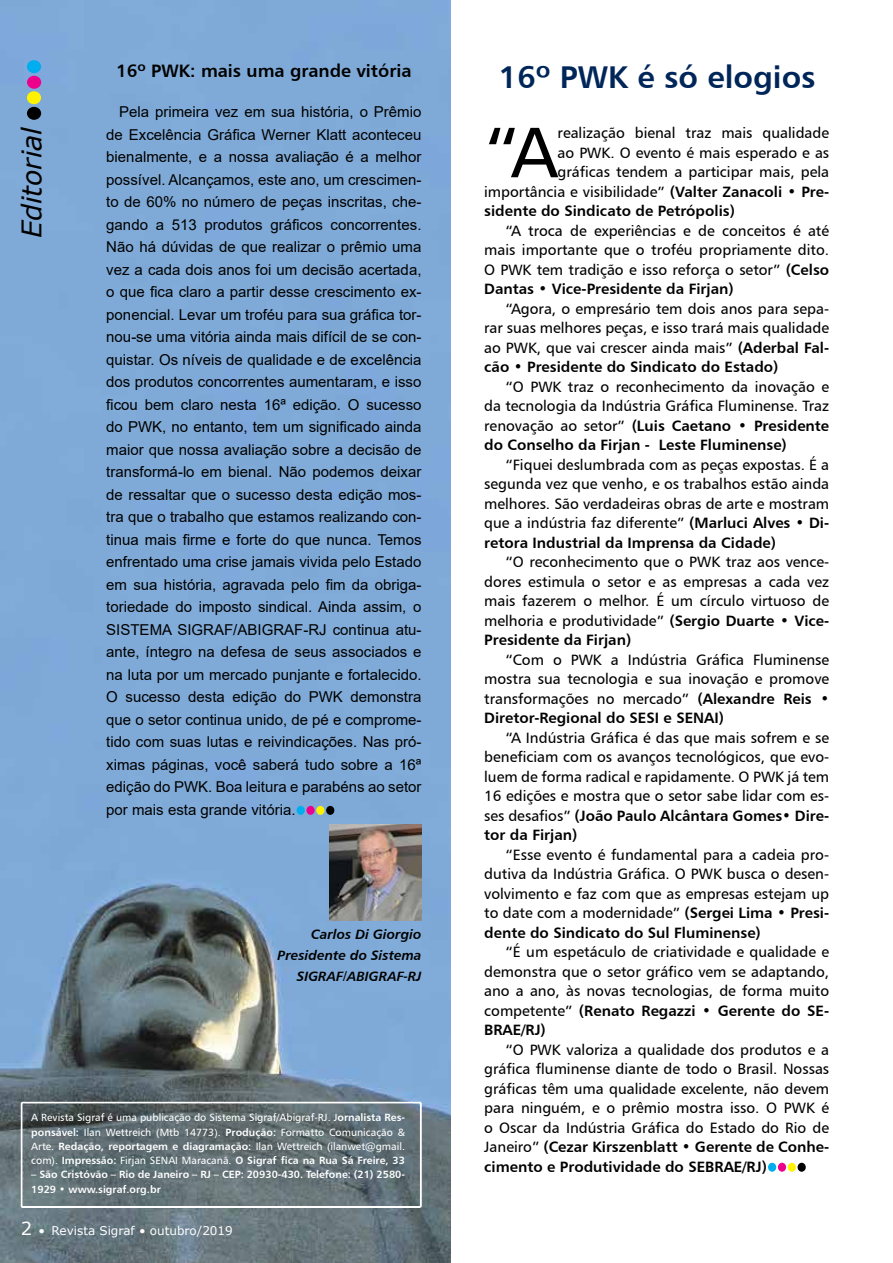
<style>
.page{position:relative;width:893px;height:1263px;background:#fff}
.page>*{position:absolute;margin:0;border:0;box-sizing:border-box;transform-origin:0 0}
.t1{font:71.25px "Humanist 777 BT Roman B";color:#000}
.t2{font:31.5px "Humanist 777 BT Bold B";color:#002659}
.t3{font:italic 27px "Verdana";color:#000}
.t4{font:18px "Humanist 777 BT Bold B";color:#000}
.t5{font:15px/19.5px "Humanist 777 BT Roman B";color:#000;text-align:justify}
.t6{font:15px/22.5px "Arial";color:#000;text-align:justify}
.t7{font:15px/19.5px "Humanist 777 BT Bold B";color:#000}
.t8{font:13.5px/21px "Humanist 777 BT Bold Italic B";color:#000;text-align:right}
.t9{font:12px "Verdana";color:#fff}
.t10{font:10.5px/14.2px "Humanist 777 BT Roman B";color:#fff;text-align:justify}
.t11{font:10.5px/14.2px "Humanist 777 BT Bold B";color:#fff}
.s1{font-family:"Humanist 777 BT Bold B"}
.s2{font-family:"Humanist 777 BT Roman B"}
.s3{font-size:18px}
</style>
<div class="page">
<img style="left:0;top:0;width:451px;height:1263px">
<div style="left:27px;top:60px;width:14px;height:13px;background:#00aeef;border-radius:50%"></div>
<div style="left:27px;top:76px;width:14px;height:13px;background:#ec008c;border-radius:50%"></div>
<div style="left:27px;top:91px;width:14px;height:13px;background:#fff200;border-radius:50%"></div>
<div style="left:27px;top:107px;width:14px;height:13px;background:#000;border-radius:50%"></div>
<svg style="left:21px;top:1101px;width:401px;height:107px;background:#667377"></svg>
<div style="left:768px;top:1163px;width:8px;height:9px;background:#00aeef;border-radius:50%"></div>
<div style="left:778px;top:1163px;width:8px;height:9px;background:#ec008c;border-radius:50%"></div>
<div style="left:788px;top:1163px;width:8px;height:9px;background:#fff200;border-radius:50%"></div>
<div style="left:797px;top:1163px;width:9px;height:9px;background:#000;border-radius:50%"></div>
<img style="left:330px;top:824px;width:91px;height:96px">
<div style="left:297px;top:806px;width:8px;height:9px;background:#00aeef;border-radius:50%"></div>
<div style="left:306px;top:806px;width:9px;height:9px;background:#ec008c;border-radius:50%"></div>
<div style="left:316px;top:806px;width:8px;height:9px;background:#fff200;border-radius:50%"></div>
<div style="left:326px;top:806px;width:8px;height:9px;background:#000;border-radius:50%"></div>
<h3 class="t3" style="left:13px;top:238px;width:113px;rotate:-90deg">Editorial</h3>
<p class="t4" style="left:116px;top:60px;width:297px">16º PWK: mais uma grande vitória</p>
<p class="t6" style="left:106px;top:100px;width:317px;text-indent:13px">Pela primeira vez em sua história, o Prêmio de Excelência Gráfica Werner Klatt aconteceu bienalmente, e a nossa avaliação é a melhor possível. Alcançamos, este ano, um crescimen&shy;to de 60% no número de peças inscritas, che&shy;gando a 513 produtos gráficos concorrentes.<br>Não há dúvidas de que realizar o prêmio uma vez a cada dois anos foi um decisão acertada, o que fica claro a partir desse crescimento ex&shy;ponencial. Levar um troféu para sua gráfica tor&shy;nou-se uma vitória ainda mais difícil de se con&shy;quistar. Os níveis de qualidade e de excelência dos produtos concorrentes aumentaram, e isso ficou bem claro nesta 16ª edição. O sucesso do PWK, no entanto, tem um significado ainda maior que nossa avaliação sobre a decisão de transformá-lo em bienal. Não podemos deixar de ressaltar que o sucesso desta edição mos&shy;tra que o trabalho que estamos realizando con&shy;tinua mais firme e forte do que nunca. Temos enfrentado uma crise jamais vivida pelo Estado em sua história, agravada pelo fim da obriga&shy;toriedade do imposto sindical. Ainda assim, o SISTEMA SIGRAF/ABIGRAF-RJ continua atu&shy;ante, íntegro na defesa de seus associados e na luta por um mercado punjante e fortalecido.<br>O sucesso desta edição do PWK demonstra que o setor continua unido, de pé e comprome&shy;tido com suas lutas e reivindicações. Nas pró&shy;ximas páginas, você saberá tudo sobre a 16ª edição do PWK. Boa leitura e parabéns ao setor por mais esta grande vitória.</p>
<p class="t8" style="left:278px;top:924px;width:145px">Carlos Di Giorgio<br>Presidente do Sistema<br>SIGRAF/ABIGRAF-RJ</p>
<p class="t10" style="left:31px;top:1110px;width:375px">A Revista Sigraf é uma publicação do Sistema Sigraf/Abigraf-RJ. J<span class="s1">ornalista Res&shy;ponsável:</span> Ilan Wettreich (Mtb 14773). <span class="s1">Produção:</span> Formatto Comunicação &amp; Arte. <span class="s1">Redação, reportagem e diagramação:</span> Ilan Wettreich (ilanwet@gmail.</p>
<p class="t11" style="left:31px;top:1153px;width:375px"><span class="s2">com).</span> Impressão: <span class="s2">Firjan SENAI Maracanã.</span> O Sigraf fica na Rua Sá Freire, 33</p>
<p class="t11" style="left:31px;top:1167px;width:375px">– São Cristóvão – Rio de Janeiro – RJ – CEP: 20930-430. Telefone: (21) 2580-<br>1929 • www.sigraf.org.br</p>
<p class="t9" style="left:21px;top:1222px;width:214px"><span class="s3">2</span> • Revista Sigraf • outubro/2019</p>
<h2 class="t2" style="left:498px;top:57px;width:319px">16º PWK é só elogios</h2>
<h1 class="t1" style="left:484px;top:108px;width:75px">“A</h1>
<p class="t5" style="left:484px;top:123px;width:346px;text-align:right">realização bienal traz mais qualidade<br>ao PWK. O evento é mais esperado e as<br>gráficas tendem a participar mais, pela importância e visibilidade” <span class="s1">(Valter Zanacoli • Pre-</span></p>
<p class="t7" style="left:484px;top:201px;width:252px">sidente do Sindicato de Petrópolis)</p>
<p class="t5" style="left:484px;top:220px;width:346px;text-indent:21px">“A troca de experiências e de conceitos é até mais importante que o troféu propriamente dito.<br>O PWK tem tradição e isso reforça o setor” <span class="s1">(Celso</span></p>
<p class="t7" style="left:484px;top:279px;width:251px">Dantas • Vice-Presidente da Firjan)</p>
<p class="t5" style="left:484px;top:298px;width:346px;text-indent:21px">“Agora, o empresário tem dois anos para sepa&shy;rar suas melhores peças, e isso trará mais qualidade ao PWK, que vai crescer ainda mais” <span class="s1">(Aderbal Fal-</span></p>
<p class="t7" style="left:484px;top:357px;width:296px">cão • Presidente do Sindicato do Estado)</p>
<p class="t5" style="left:484px;top:376px;width:346px;text-align:right">“O PWK traz o reconhecimento da inovação e<br>da tecnologia da Indústria Gráfica Fluminense. Traz</p>
<p class="t7" style="left:484px;top:415px;width:346px"><span class="s2">renovação ao setor”</span> (Luis Caetano • Presidente do Conselho da Firjan - Leste Fluminense)</p>
<p class="t5" style="left:484px;top:454px;width:346px;text-indent:21px">“Fiquei deslumbrada com as peças expostas. É a segunda vez que venho, e os trabalhos estão ainda melhores. São verdadeiras obras de arte e mostram que a indústria faz diferente” <span class="s1">(Marluci Alves • Di-</span></p>
<p class="t7" style="left:484px;top:532px;width:293px">retora Industrial da Imprensa da Cidade)</p>
<p class="t5" style="left:484px;top:552px;width:346px;text-indent:21px">“O reconhecimento que o PWK traz aos vence&shy;dores estimula o setor e as empresas a cada vez mais fazerem o melhor. É um círculo virtuoso de melhoria e produtividade” <span class="s1">(Sergio Duarte • Vice-</span></p>
<p class="t7" style="left:484px;top:630px;width:149px">Presidente da Firjan)</p>
<p class="t5" style="left:484px;top:649px;width:346px;text-indent:21px">“Com o PWK a Indústria Gráfica Fluminense mostra sua tecnologia e sua inovação e promove transformações no mercado” <span class="s1">(Alexandre Reis •</span></p>
<p class="t7" style="left:484px;top:708px;width:241px">Diretor-Regional do SESI e SENAI)</p>
<p class="t5" style="left:484px;top:727px;width:346px;text-indent:21px">“A Indústria Gráfica é das que mais sofrem e se beneficiam com os avanços tecnológicos, que evo&shy;luem de forma radical e rapidamente. O PWK já tem 16 edições e mostra que o setor sabe lidar com es-</p>
<p class="t7" style="left:484px;top:805px;width:346px"><span class="s2">ses desafios”</span> (João Paulo Alcântara Gomes• Dire&shy;tor da Firjan)</p>
<p class="t5" style="left:484px;top:844px;width:346px;text-indent:21px">“Esse evento é fundamental para a cadeia pro&shy;dutiva da Indústria Gráfica. O PWK busca o desen&shy;volvimento e faz com que as empresas estejam up to date com a modernidade” <span class="s1">(Sergei Lima • Presi-</span></p>
<p class="t7" style="left:484px;top:922px;width:278px">dente do Sindicato do Sul Fluminense)</p>
<p class="t5" style="left:484px;top:942px;width:346px;text-indent:21px">“É um espetáculo de criatividade e qualidade e demonstra que o setor gráfico vem se adaptando, ano a ano, às novas tecnologias, de forma muito</p>
<p class="t7" style="left:484px;top:1000px;width:346px"><span class="s2">competente”</span> (Renato Regazzi • Gerente do SE-<br>BRAE/RJ)</p>
<p class="t5" style="left:484px;top:1039px;width:346px;text-indent:21px">“O PWK valoriza a qualidade dos produtos e a gráfica fluminense diante de todo o Brasil. Nossas gráficas têm uma qualidade excelente, não devem para ninguém, e o prêmio mostra isso. O PWK é o Oscar da Indústria Gráfica do Estado do Rio de</p>
<p class="t7" style="left:484px;top:1137px;width:346px"><span class="s2">Janeiro”</span> (Cezar Kirszenblatt • Gerente de Conhe&shy;cimento e Produtividade do SEBRAE/RJ)</p>
</div>
